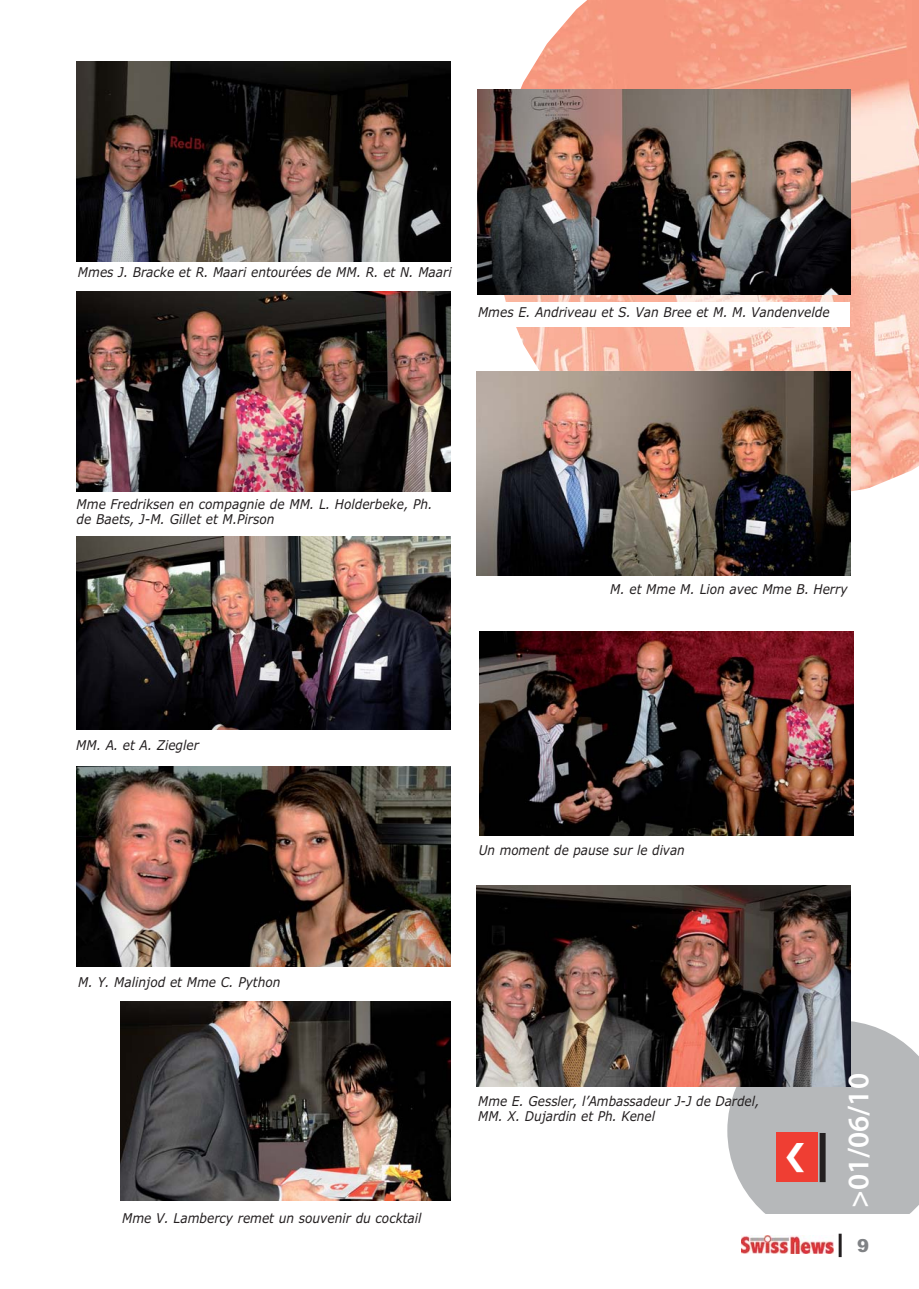
<style>
.page{position:relative;width:919px;height:1289px;background:#fff}
.page>*{position:absolute;margin:0;border:0;box-sizing:border-box;transform-origin:0 0}
.t1{font:600 30px "Myriad Pro";color:#fff}
.t2{font:900 18px "Arial";color:#808285}
.t3{font:italic 13.5px/15px "Verdana";color:#231f20;scale:.9 1}
.t4{font:italic 13.5px/15px "Verdana";color:#231f20;scale:.89 1}
</style>
<div class="page">
<img style="left:492px;top:0;width:426px;height:502px">
<img style="left:77px;top:537px;width:374px;height:192px">
<img style="left:476px;top:371px;width:374px;height:204px">
<img style="left:120px;top:1001px;width:331px;height:199px">
<img style="left:77px;top:291px;width:374px;height:200px">
<div style="left:476px;top:302px;width:374px;height:24px;background:#fff"></div>
<img style="left:477px;top:90px;width:373px;height:204px">
<img style="left:476px;top:885px;width:374px;height:201px">
<img style="left:77px;top:766px;width:374px;height:200px">
<img style="left:741px;top:1240px;width:92px;height:13px">
<hr style="left:838px;top:1233px;width:3px;height:23px;background:#231f20">
<img style="left:77px;top:61px;width:374px;height:200px">
<img style="left:479px;top:631px;width:374px;height:204px">
<svg style="left:727px;top:1020px;width:191px;height:220px"></svg>
<p class="t3" style="left:78px;top:266px;width:417px">Mmes J. Bracke et R. Maari entourées de MM. R. et N. Maari</p>
<p class="t3" style="left:478px;top:306px;width:392px">Mmes E. Andriveau et S. Van Bree et M. M. Vandenvelde</p>
<p class="t3" style="left:77px;top:497px;width:397px">Mme Fredriksen en compagnie de MM. L. Holderbeke, Ph. de Baets, J-M. Gillet et M.Pirson</p>
<p class="t3" style="left:610px;top:583px;width:265px">M. et Mme M. Lion avec Mme B. Herry</p>
<p class="t3" style="left:76px;top:738px;width:138px">MM. A. et A. Ziegler</p>
<p class="t3" style="left:78px;top:976px;width:226px">M. Y. Malinjod et Mme C. Python</p>
<p class="t3" style="left:122px;top:1211px;width:334px">Mme V. Lambercy remet un souvenir du cocktail</p>
<p class="t4" style="left:478px;top:843px;width:233px">Un moment de pause sur le divan</p>
<p class="t4" style="left:478px;top:1094px;width:317px">Mme E. Gessler, l’Ambassadeur J-J de Dardel,<br>MM. X. Dujardin et Ph. Kenel</p>
<h1 class="t1" style="left:840px;top:1207px;width:136px;rotate:-90deg">&gt;01/06/10</h1>
<h2 class="t2" style="left:857px;top:1234px;width:14px">9</h2>
</div>
